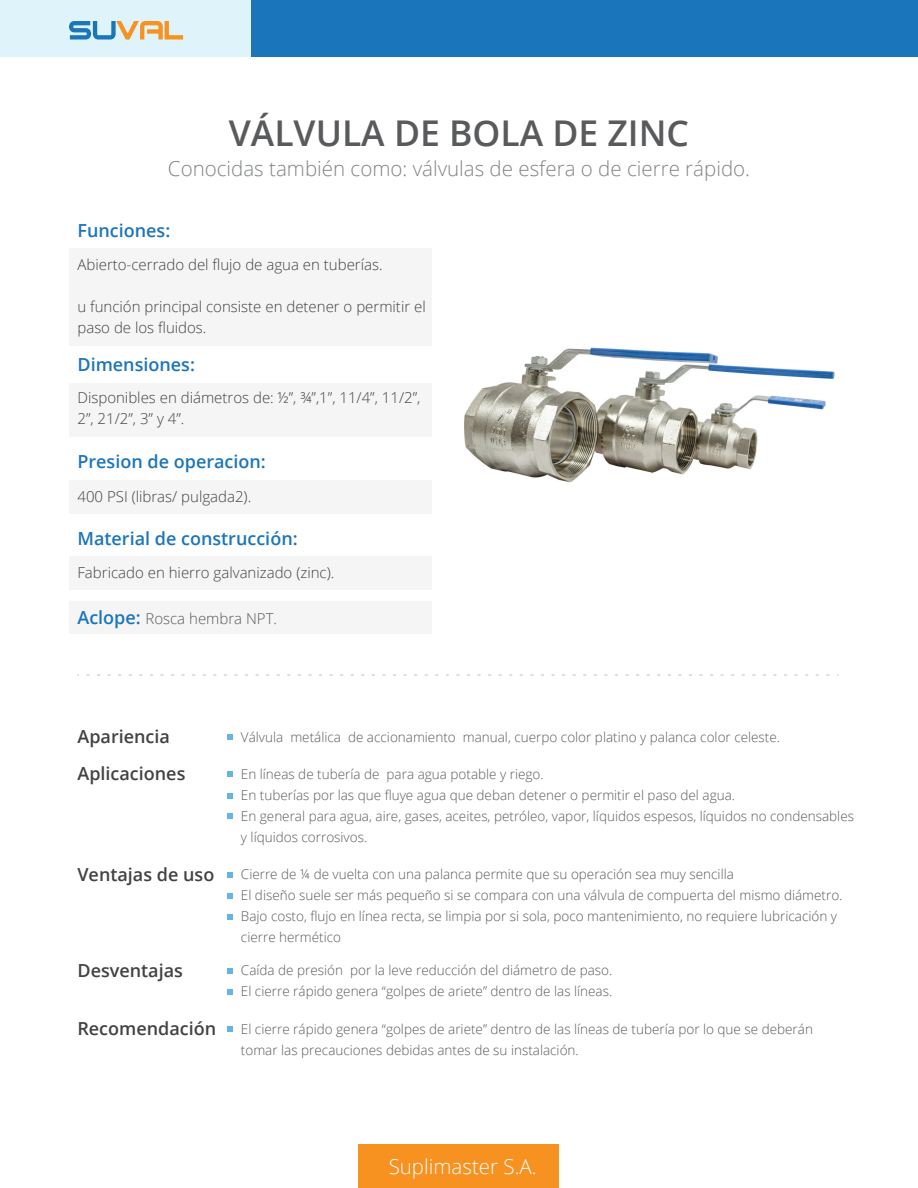
<style>
.page{position:relative;width:918px;height:1188px;background:#fff}
.page>*{position:absolute;margin:0;border:0;box-sizing:border-box;transform-origin:0 0}
.t1{font:600 35.55px "Open Sans";color:#595a5c}
.t2{font:300 20.55px "Open Sans";color:#808386}
.t3{font:300 20.55px "Open Sans";color:#fff}
.t4{font:600 18px "Open Sans";color:#1b75bb}
.t5{font:600 18px "Open Sans";color:#424143}
.t6{font:300 15px/21px "Open Sans";color:#424143}
.t7{font:300 15px "Open Sans";color:#595a5c}
.t8{font:300 13.5px/21px "Open Sans";color:#595a5c}
.s1{font-weight:600;font-size:18px;color:#1b75bb}
</style>
<div class="page">
<div style="left:69px;top:384px;width:363px;height:53px;background:#f5f5f5"></div>
<div style="left:69px;top:480px;width:363px;height:33px;background:#f5f5f5"></div>
<div style="left:359px;top:1145px;width:200px;height:43px;background:#f79120"></div>
<div style="left:250px;top:0;width:668px;height:56px;background:#1b75bb"></div>
<div style="left:0;top:0;width:250px;height:56px;background:#dff3fb"></div>
<svg style="left:69px;top:21px;width:114px;height:19px"></svg>
<div style="left:69px;top:557px;width:363px;height:33px;background:#f5f5f5"></div>
<div style="left:69px;top:248px;width:363px;height:97px;background:#f5f5f5"></div>
<svg style="left:228px;top:872px;width:5px;height:5px"></svg>
<svg style="left:228px;top:772px;width:5px;height:5px"></svg>
<svg style="left:228px;top:734px;width:5px;height:6px"></svg>
<svg style="left:228px;top:1026px;width:5px;height:6px"></svg>
<svg style="left:228px;top:813px;width:5px;height:5px"></svg>
<svg style="left:228px;top:793px;width:5px;height:5px"></svg>
<svg style="left:228px;top:915px;width:5px;height:5px"></svg>
<svg style="left:228px;top:893px;width:5px;height:6px"></svg>
<svg style="left:228px;top:968px;width:5px;height:5px"></svg>
<svg style="left:228px;top:989px;width:5px;height:6px"></svg>
<svg style="left:87px;top:674px;width:751px;height:2px"></svg>
<div style="left:69px;top:601px;width:363px;height:33px;background:#f5f5f5"></div>
<img style="left:464px;top:347px;width:371px;height:136px">
<h1 class="t1" style="left:229px;top:109px;width:462px">VÁLVULA DE BOLA DE ZINC</h1>
<h2 class="t2" style="left:168px;top:155px;width:584px">Conocidas también como: válvulas de esfera o de cierre rápido.</h2>
<h3 class="t4" style="left:77px;top:218px;width:94px">Funciones:</h3>
<p class="t6" style="left:77px;top:254px;width:307px">Abierto-cerrado del flujo de agua en tuberías.</p>
<p class="t6" style="left:77px;top:296px;width:350px">u función principal consiste en detener o permitir el paso de los fluidos.</p>
<h3 class="t4" style="left:77px;top:352px;width:119px">Dimensiones:</h3>
<p class="t6" style="left:77px;top:386px;width:344px">Disponibles en diámetros de: ½”, ¾”,1”, 11/4”, 11/2”,<br>2”, 21/2”, 3” y 4”.</p>
<h3 class="t4" style="left:77px;top:449px;width:190px">Presion de operacion:</h3>
<p class="t6" style="left:77px;top:485px;width:175px">400 PSI (libras/ pulgada2).</p>
<h3 class="t4" style="left:77px;top:526px;width:222px">Material de construcción:</h3>
<p class="t6" style="left:77px;top:562px;width:258px">Fabricado en hierro galvanizado (zinc).</p>
<p class="t7" style="left:77px;top:608px;width:201px"><span class="s1">Aclope:</span> Rosca hembra NPT.</p>
<h3 class="t5" style="left:77px;top:724px;width:94px">Apariencia</h3>
<p class="t8" style="left:241px;top:726px;width:541px">Válvula metálica de accionamiento manual, cuerpo color platino y palanca color celeste.</p>
<h3 class="t5" style="left:77px;top:761px;width:110px">Aplicaciones</h3>
<p class="t8" style="left:241px;top:763px;width:615px">En líneas de tubería de para agua potable y riego.<br>En tuberías por las que fluye agua que deban detener o permitir el paso del agua.<br>En general para agua, aire, gases, aceites, petróleo, vapor, líquidos espesos, líquidos no condensables y líquidos corrosivos.</p>
<h3 class="t5" style="left:77px;top:862px;width:138px">Ventajas de uso</h3>
<p class="t8" style="left:241px;top:864px;width:603px">Cierre de ¼ de vuelta con una palanca permite que su operación sea muy sencilla<br>El diseño suele ser más pequeño si se compara con una válvula de compuerta del mismo diámetro.<br>Bajo costo, flujo en línea recta, se limpia por si sola, poco mantenimiento, no requiere lubricación y cierre hermético</p>
<h3 class="t5" style="left:77px;top:958px;width:107px">Desventajas</h3>
<p class="t8" style="left:241px;top:960px;width:373px">Caída de presión por la leve reducción del diámetro de paso.<br>El cierre rápido genera “golpes de ariete” dentro de las líneas.</p>
<h3 class="t5" style="left:77px;top:1016px;width:140px">Recomendación</h3>
<p class="t8" style="left:241px;top:1018px;width:574px">El cierre rápido genera “golpes de ariete” dentro de las líneas de tubería por lo que se deberán tomar las precauciones debidas antes de su instalación.</p>
<h2 class="t3" style="left:389px;top:1153px;width:150px">Suplimaster S.A.</h2>
</div>
